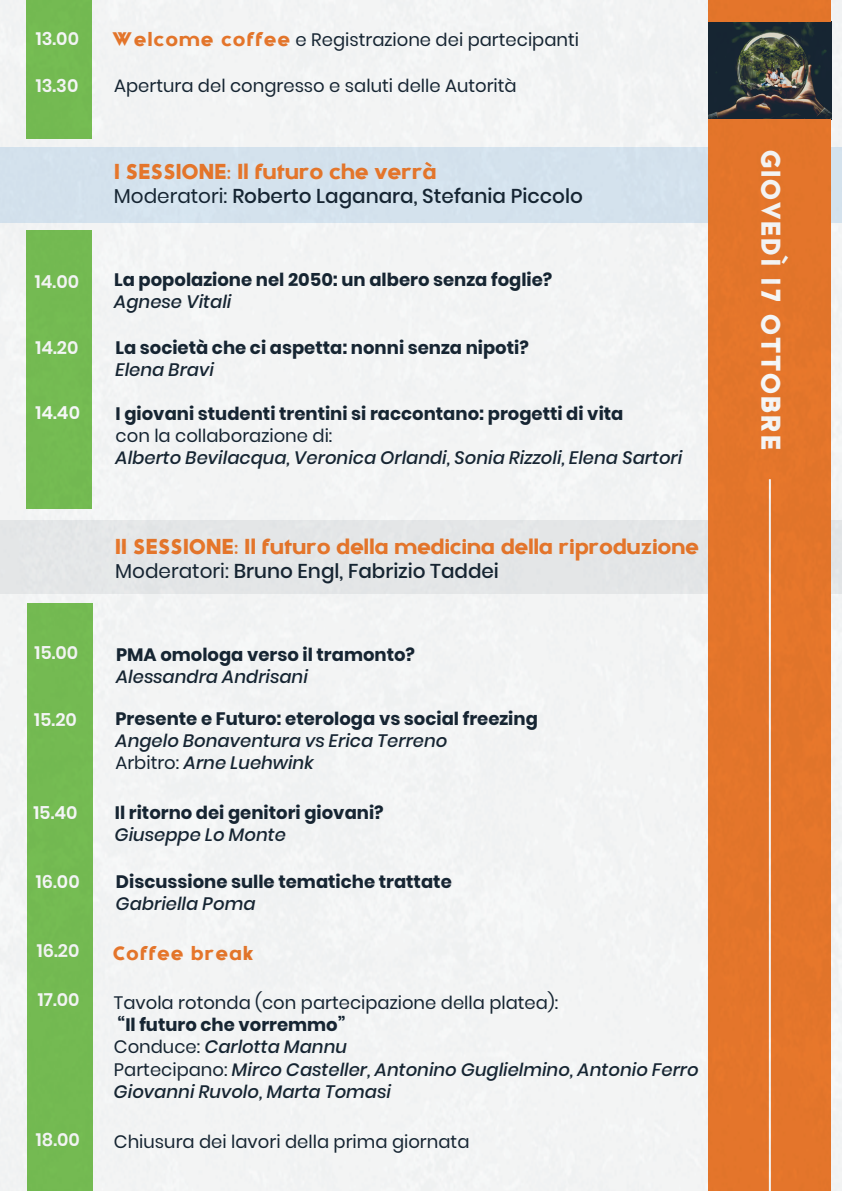
<style>
.page{position:relative;width:842px;height:1191px;background:#fff}
.page>*{position:absolute;margin:0;border:0;box-sizing:border-box;transform-origin:0 0}
.t1{font:27.6px "Adca";letter-spacing:.07em;color:#fff}
.t2{font:22px "Adca";letter-spacing:.01em;color:#f07b2d}
.t3{font:500 20px "Poppins";color:#182735}
.t4{font:20px "Adca";letter-spacing:.07em;color:#f07b2d}
.t5{font:italic 500 18px/22px "Poppins";color:#182735}
.t6{font:700 18px "Poppins";color:#182735}
.t7{font:18px "Poppins";color:#182735}
.t8{font:600 18px "Poppins";color:#fff}
.s1{font-family:"Adca";font-size:20px;color:#f07b2d}
.s2{font-weight:400}
.s3{font-weight:400;font-style:normal}
.s4{font-weight:700;font-style:normal}
</style>
<div class="page">
<img style="left:0;top:0;width:842px;height:1191px">
<p class="t8" style="left:36px;top:28px;width:45px">13.00</p>
<p class="t7" style="left:113px;top:29px;width:467px"><span class="s1">Welcome coffee</span> e Registrazione dei partecipanti</p>
<p class="t8" style="left:36px;top:75px;width:44px">13.30</p>
<p class="t7" style="left:114px;top:75px;width:404px">Apertura del congresso e saluti delle Autorità</p>
<p class="t2" style="left:114px;top:157px;width:324px">I SESSIONE: Il futuro che verrà</p>
<p class="t3" style="left:114px;top:185px;width:471px"><span class="s2">Moderatori:</span> Roberto Laganara, Stefania Piccolo</p>
<p class="t8" style="left:35px;top:271px;width:46px">14.00</p>
<p class="t6" style="left:114px;top:269px;width:440px">La popolazione nel 2050: un albero senza foglie?</p>
<p class="t5" style="left:114px;top:290px;width:119px">Agnese Vitali</p>
<p class="t8" style="left:35px;top:337px;width:45px">14.20</p>
<p class="t6" style="left:115px;top:337px;width:415px">La società che ci aspetta: nonni senza nipoti?</p>
<p class="t5" style="left:115px;top:359px;width:100px">Elena Bravi</p>
<p class="t8" style="left:35px;top:402px;width:46px">14.40</p>
<p class="t6" style="left:116px;top:403px;width:509px">I giovani studenti trentini si raccontano: progetti di vita</p>
<p class="t7" style="left:116px;top:425px;width:218px">con la collaborazione di:</p>
<p class="t5" style="left:116px;top:446px;width:568px">Alberto Bevilacqua, Veronica Orlandi, Sonia Rizzoli, Elena Sartori</p>
<p class="t2" style="left:115px;top:532px;width:585px">II SESSIONE: Il futuro della medicina della riproduzione</p>
<p class="t3" style="left:115px;top:560px;width:385px"><span class="s2">Moderatori:</span> Bruno Engl, Fabrizio Taddei</p>
<p class="t8" style="left:34px;top:642px;width:45px">15.00</p>
<p class="t6" style="left:116px;top:644px;width:301px">PMA omologa verso il tramonto?</p>
<p class="t5" style="left:116px;top:666px;width:193px">Alessandra Andrisani</p>
<p class="t8" style="left:34px;top:709px;width:44px">15.20</p>
<p class="t6" style="left:115px;top:708px;width:424px">Presente e Futuro: eterologa vs social freezing</p>
<p class="t5" style="left:115px;top:730px;width:333px">Angelo Bonaventura vs Erica Terreno<br><span class="s3">Arbitro:</span> Arne Luehwink</p>
<p class="t8" style="left:33px;top:802px;width:46px">15.40</p>
<p class="t6" style="left:115px;top:802px;width:270px">Il ritorno dei genitori giovani?</p>
<p class="t5" style="left:115px;top:823px;width:173px">Giuseppe Lo Monte</p>
<p class="t6" style="left:116px;top:871px;width:337px">Discussione sulle tematiche trattate</p>
<p class="t5" style="left:116px;top:893px;width:141px">Gabriella Poma</p>
<p class="t4" style="left:113px;top:940px;width:142px">Coffee break</p>
<p class="t7" style="left:114px;top:992px;width:446px">Tavola rotonda (con partecipazione della platea):</p>
<p class="t5" style="left:114px;top:1014px;width:586px"><span class="s4">“Il futuro che vorremmo”<br></span><span class="s3">Conduce:</span> Carlotta Mannu<br><span class="s3">Partecipano:</span> Mirco Casteller, Antonino Guglielmino, Antonio Ferro Giovanni Ruvolo, Marta Tomasi</p>
<p class="t7" style="left:114px;top:1131px;width:357px">Chiusura dei lavori della prima giornata</p>
<p class="t8" style="left:36px;top:871px;width:45px">16.00</p>
<p class="t8" style="left:37px;top:940px;width:44px">16.20</p>
<p class="t8" style="left:38px;top:989px;width:43px">17.00</p>
<p class="t8" style="left:36px;top:1129px;width:45px">18.00</p>
<h1 class="t1" style="left:788px;top:150px;width:301px;rotate:90deg">GIOVEDÌ 17 OTTOBRE</h1>
</div>
